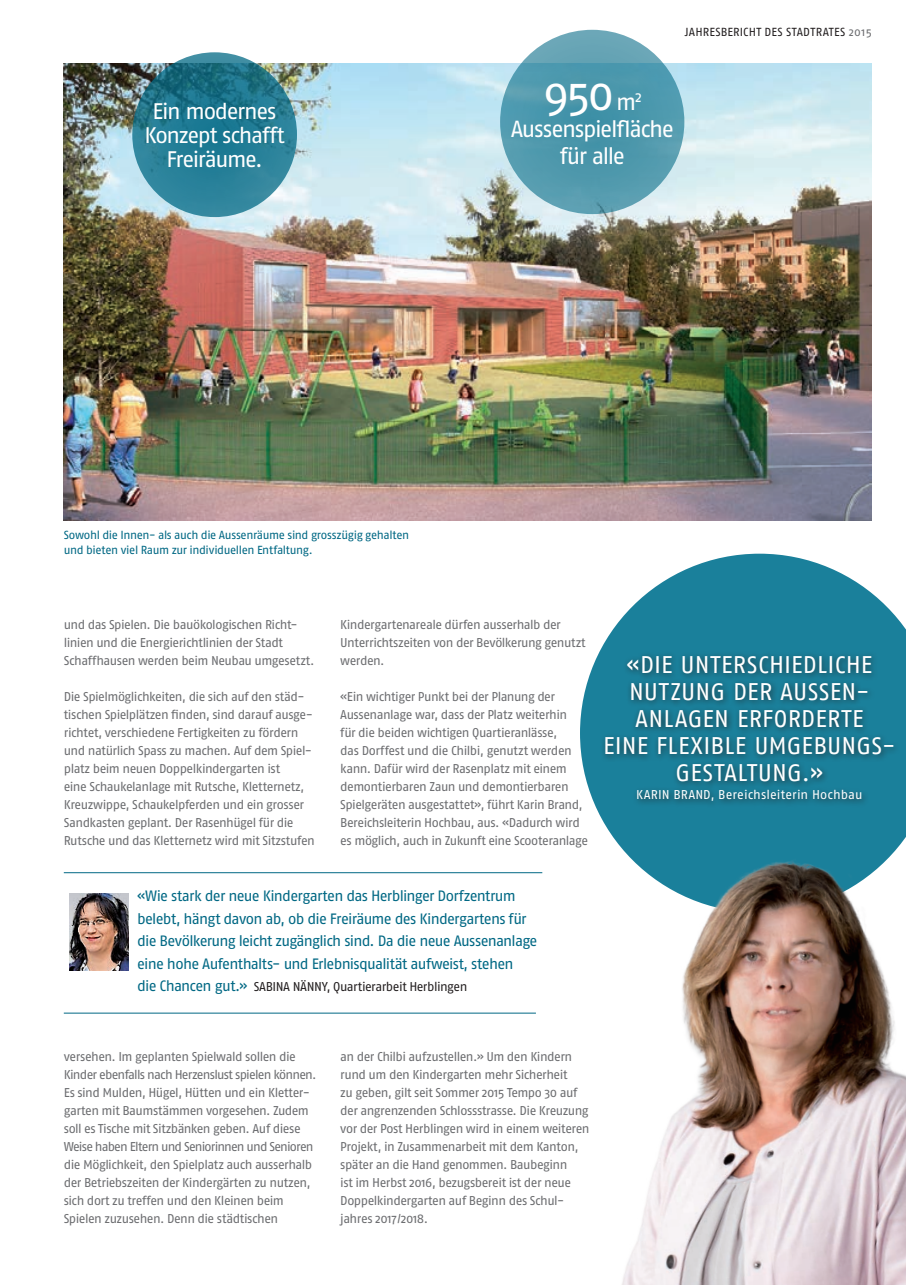
<style>
.page{position:relative;width:906px;height:1285px;background:#fff}
.page>*{position:absolute;margin:0;border:0;box-sizing:border-box;transform-origin:0 0}
._3_0_Lauftrext{font:46.5px "Fago No";color:#fff}
._1_0_Haupttitel{font:24px/27px "Fago No";letter-spacing:.01em;color:#fff;text-align:center}
._3_0_Lauftrext-2{font:23.25px/27px "Fago No";letter-spacing:-.06em;color:#fff;text-align:center}
._3_0_Lauftrext-3{font:22.5px/24px "Fago No";letter-spacing:-.055em;color:#fff;text-align:center}
._3_0_Lauftrext-4{font:15px/22.5px "Fago No";letter-spacing:-.05em;color:#006884}
._3_0_Lauftrext-5{font:12.75px/18px "Fago No";letter-spacing:-.04em;color:#6c6d70}
._3_0_Lauftrext-6{font:12.75px "Fago No";letter-spacing:-.04em;color:#231f20}
._1_0_Haupttitel-2{font:12.75px "Fago No";letter-spacing:.005em;color:#fff}
._4_0_Legende{font:11.7px/15px "Fago No";letter-spacing:-.035em;color:#006884}
.t1{font:11.7px "Fago No";letter-spacing:.02em;color:#231f20}
.s1{color:#6c6d70}
.s2{font-size:23.25px}
.s3{font-size:15px;color:#006884}
</style>
<div class="page">
<img style="left:64px;top:64px;width:808px;height:456px">
<svg style="left:580px;top:553px;width:326px;height:300px;fill:#1a809b"></svg>
<div style="left:600px;top:651px;width:300px;height:157px;background:#231f20;opacity:.75"></div>
<svg style="left:500px;top:30px;width:184px;height:184px;background:#529aae"></svg>
<svg style="left:132px;top:52px;width:165px;height:165px;background:#257b92"></svg>
<img style="left:622px;top:853px;width:284px;height:431px">
<hr style="left:64px;top:872px;width:478px;height:1px;background:#006884">
<hr style="left:64px;top:1012px;width:472px;height:1px;background:#006884">
<img style="left:69px;top:893px;width:60px;height:76px">
<p class="_3_0_Lauftrext-3" style="left:144px;top:99px;width:142px">Ein modernes<br>Konzept schafft<br>Freiräume.</p>
<p class="t1" style="left:685px;top:26px;width:189px">JAHRESBERICHT DES STADTRATES <span class="s1">2015</span></p>
<p class="_3_0_Lauftrext" style="left:543px;top:67px;width:100px">950<span class="s2">m</span><sup>2</sup></p>
<p class="_3_0_Lauftrext-2" style="left:510px;top:115px;width:165px">Aussenspielfläche für alle</p>
<p class="_4_0_Legende" style="left:64px;top:527px;width:347px">Sowohl die Innen- als auch die Aussenräume sind grosszügig gehalten und bieten viel Raum zur individuellen Entfaltung.</p>
<p class="_3_0_Lauftrext-5" style="left:64px;top:615px;width:252px">und das Spielen. Die bauökologischen Richt&shy;linien und die Energierichtlinien der Stadt<br>Schaffhausen werden beim Neubau umgesetzt.</p>
<p class="_3_0_Lauftrext-5" style="left:64px;top:687px;width:253px">Die Spielmöglichkeiten, die sich auf den städ&shy;tischen Spielplätzen finden, sind darauf ausge&shy;richtet, verschiedene Fertigkeiten zu fördern und natürlich Spass zu machen. Auf dem Spiel&shy;platz beim neuen Doppelkindergarten ist<br>eine Schaukelanlage mit Rutsche, Kletternetz, Kreuzwippe, Schaukelpferden und ein grosser Sandkasten geplant. Der Rasenhügel für die Rutsche und das Kletternetz wird mit Sitzstufen</p>
<p class="_3_0_Lauftrext-5" style="left:340px;top:615px;width:247px">Kindergartenareale dürfen ausserhalb der<br>Unterrichtszeiten von der Bevölkerung genutzt werden.</p>
<p class="_3_0_Lauftrext-5" style="left:340px;top:687px;width:228px">«Ein wichtiger Punkt bei der Planung der<br>Aussenanlage war, dass der Platz weiterhin</p>
<p class="_3_0_Lauftrext-5" style="left:340px;top:723px;width:218px">für die beiden wichtigen Quartieranlässe,</p>
<p class="_3_0_Lauftrext-5" style="left:340px;top:741px;width:233px">das Dorffest und die Chilbi, genutzt werden</p>
<p class="_3_0_Lauftrext-5" style="left:340px;top:759px;width:244px">kann. Dafür wird der Rasenplatz mit einem demontierbaren Zaun und demontierbaren Spielgeräten ausgestattet», führt Karin Brand, Bereichsleiterin Hochbau, aus. «Dadurch wird</p>
<p class="_3_0_Lauftrext-5" style="left:340px;top:831px;width:249px">es möglich, auch in Zukunft eine Scooteranlage</p>
<p class="_3_0_Lauftrext-4" style="left:137px;top:884px;width:391px">«Wie stark der neue Kindergarten das Herblinger Dorfzentrum belebt, hängt davon ab, ob die Freiräume des Kindergartens für</p>
<p class="_3_0_Lauftrext-4" style="left:137px;top:929px;width:402px">die Bevölkerung leicht zugänglich sind. Da die neue Aussenanlage eine hohe Aufenthalts- und Erlebnisqualität aufweist, stehen</p>
<p class="_3_0_Lauftrext-6" style="left:137px;top:979px;width:332px"><span class="s3">die Chancen gut.»</span> SABINA NÄNNY, Quartierarbeit Herblingen</p>
<p class="_1_0_Haupttitel" style="left:626px;top:650px;width:247px">«DIE UNTERSCHIEDLICHE</p>
<p class="_1_0_Haupttitel" style="left:629px;top:677px;width:242px">NUTZUNG DER AUSSEN-</p>
<p class="_1_0_Haupttitel" style="left:635px;top:704px;width:230px">ANLAGEN ERFORDERTE</p>
<p class="_1_0_Haupttitel" style="left:603px;top:731px;width:294px">EINE FLEXIBLE UMGEBUNGS-<br>GESTALTUNG.»</p>
<p class="_1_0_Haupttitel-2" style="left:636px;top:787px;width:228px">KARIN BRAND, Bereichsleiterin Hochbau</p>
<p class="_3_0_Lauftrext-5" style="left:64px;top:1047px;width:254px">versehen. Im geplanten Spielwald sollen die Kinder ebenfalls nach Herzenslust spielen können.<br>Es sind Mulden, Hügel, Hütten und ein Kletter&shy;garten mit Baumstämmen vorgesehen. Zudem soll es Tische mit Sitzbänken geben. Auf diese Weise haben Eltern und Seniorinnen und Senioren die Möglichkeit, den Spielplatz auch ausserhalb der Betriebszeiten der Kindergärten zu nutzen, sich dort zu treffen und den Kleinen beim Spielen zuzusehen. Denn die städtischen</p>
<p class="_3_0_Lauftrext-5" style="left:340px;top:1047px;width:233px">an der Chilbi aufzustellen.» Um den Kindern rund um den Kindergarten mehr Sicherheit</p>
<p class="_3_0_Lauftrext-5" style="left:340px;top:1083px;width:239px">zu geben, gilt seit Sommer 2015 Tempo 30 auf</p>
<p class="_3_0_Lauftrext-5" style="left:340px;top:1101px;width:250px">der angrenzenden Schlossstrasse. Die Kreuzung</p>
<p class="_3_0_Lauftrext-5" style="left:340px;top:1119px;width:251px">vor der Post Herblingen wird in einem weiteren<br>Projekt, in Zusammenarbeit mit dem Kanton, später an die Hand genommen. Baubeginn</p>
<p class="_3_0_Lauftrext-5" style="left:340px;top:1173px;width:232px">ist im Herbst 2016, bezugsbereit ist der neue<br>Doppelkindergarten auf Beginn des Schul&shy;jahres 2017/2018.</p>
</div>
